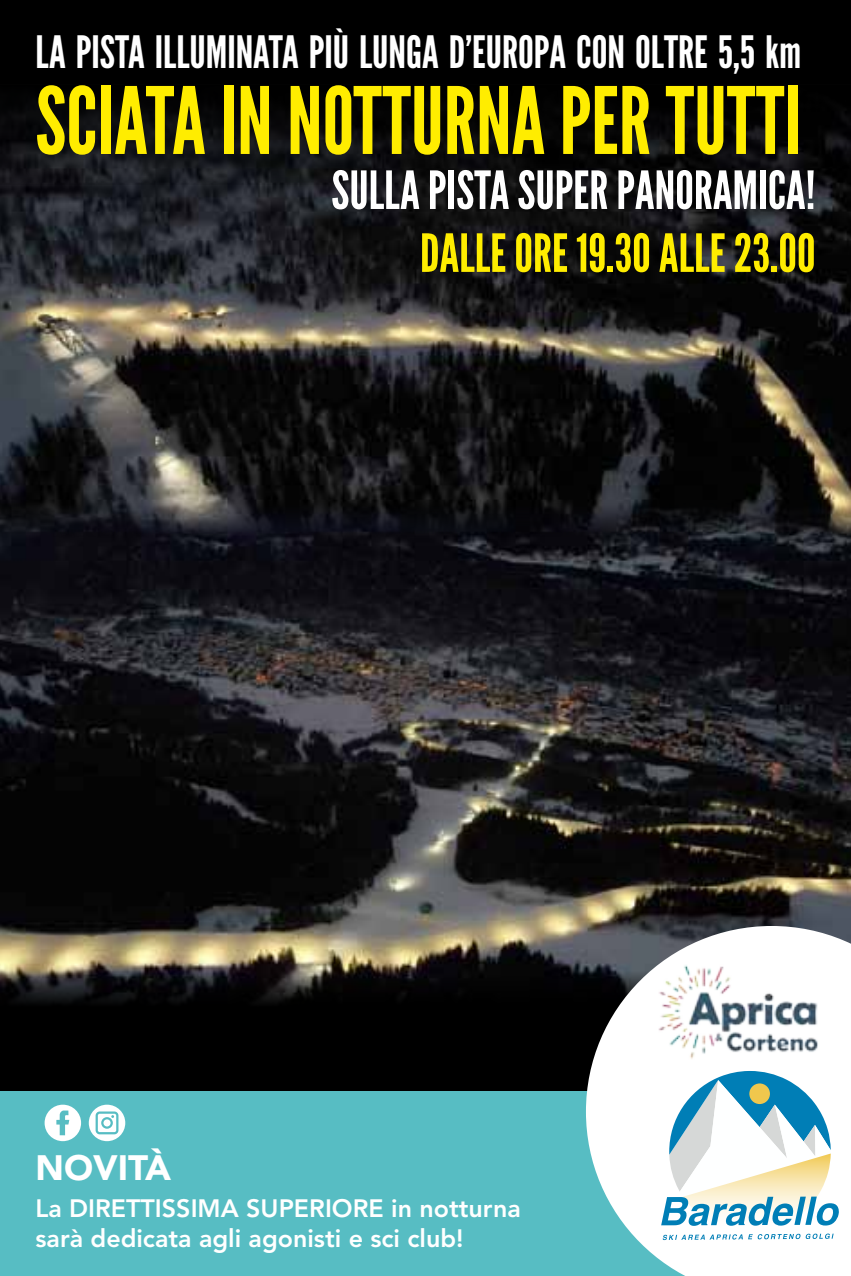
<style>
.page{position:relative;width:851px;height:1276px;background:#fff}
.page>*{position:absolute;margin:0;border:0;box-sizing:border-box;transform-origin:0 0}
.t1{font:92.5px "League Gothic";color:#ffed00}
.t2{font:52.5px "League Gothic";color:#fff}
.t3{font:52.5px "League Gothic";color:#ffed00}
.t4{font:44.5px "League Gothic";color:#fff}
.t5{font:900 35px "Avenir LT Std";color:#fff}
.t6{font:800 25px/30px "Avenir LT Std";color:#fff}
</style>
<div class="page">
<img style="left:0;top:184px;width:850px;height:320px">
<svg style="left:0;top:0;width:850px;height:184px;background:#050506"></svg>
<img style="left:0;top:504px;width:850px;height:414px">
<svg style="left:0;top:918px;width:850px;height:173px;background:#2b2820"></svg>
<div style="left:0;top:1091px;width:850px;height:185px;background:#57bdc3"></div>
<svg style="left:586px;top:926px;width:264px;height:350px;fill:#fff"></svg>
<div style="left:743px;top:1126px;width:107px;height:150px;background:#fff"></div>
<svg style="left:661px;top:1071px;width:178px;height:169px"></svg>
<img style="left:635px;top:955px;width:205px;height:113px">
<svg style="left:45px;top:1104px;width:36px;height:37px"></svg>
<svg style="left:89px;top:1104px;width:36px;height:37px"></svg>
<h3 class="t4" style="left:35px;top:26px;width:767px">LA PISTA ILLUMINATA PIÙ LUNGA D’EUROPA CON OLTRE 5,5 KM</h3>
<h1 class="t1" style="left:35px;top:66px;width:767px">SCIATA IN NOTTURNA PER TUTTI</h1>
<h2 class="t2" style="left:331px;top:159px;width:485px">SULLA PISTA SUPER PANORAMICA!</h2>
<h2 class="t3" style="left:420px;top:222px;width:397px">DALLE ORE 19.30 ALLE 23.00</h2>
<h3 class="t5" style="left:35px;top:1147px;width:137px">NOVITÀ</h3>
<p class="t6" style="left:35px;top:1193px;width:487px">La Direttissima Superiore in notturna sarà dedicata agli agonisti e sci club!</p>
</div>
